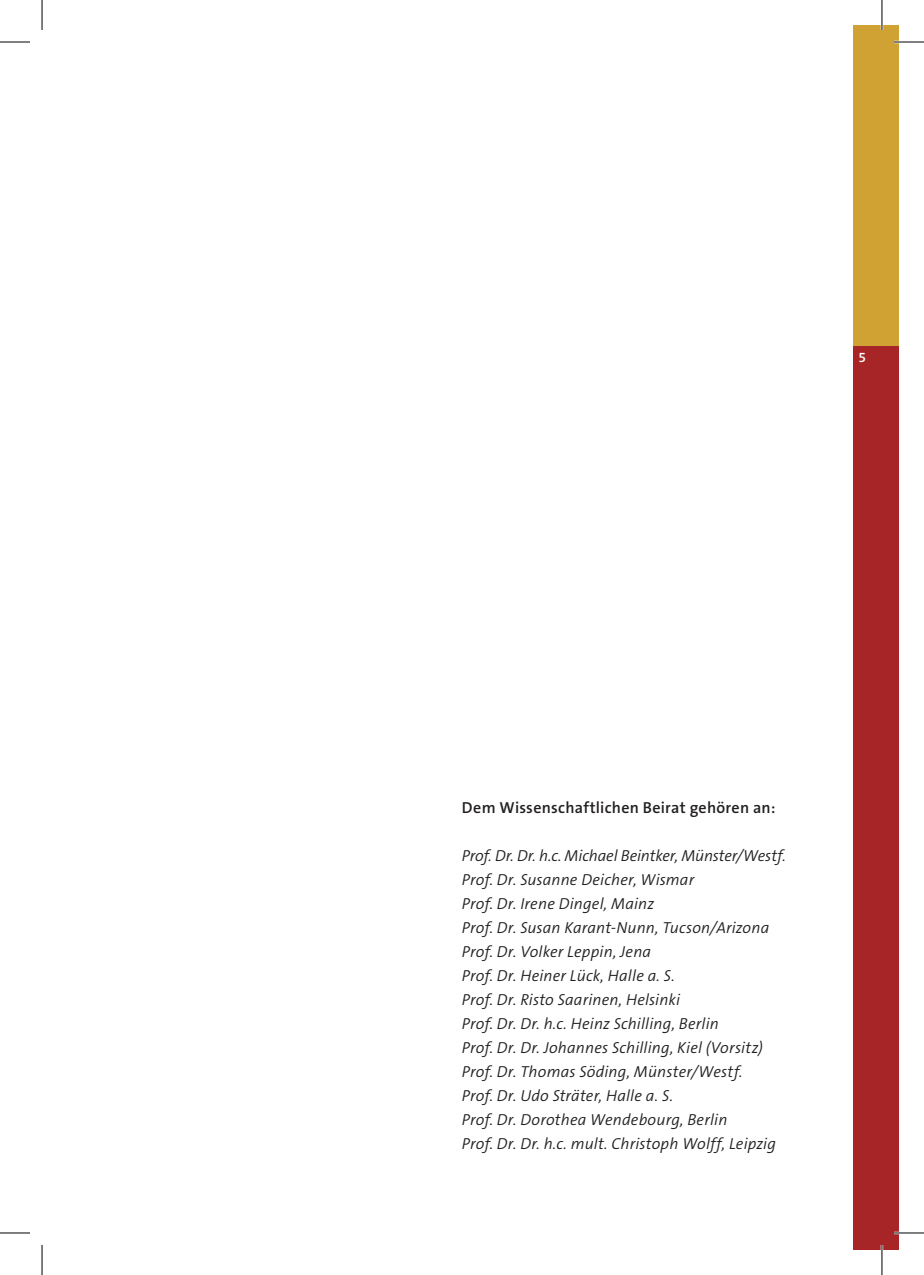
<style>
.page{position:relative;width:924px;height:1275px;background:#fff}
.page>*{position:absolute;margin:0;border:0;box-sizing:border-box;transform-origin:0 0}
.t1{font:italic 300 16px/24px "The Sans B4";letter-spacing:.01em;color:#231f20}
.t2{font:600 16px "The Sans B6";letter-spacing:.02em;color:#231f20}
.t3{font:600 14px "The Sans B6";color:#fff}
</style>
<div class="page">
<div style="left:853px;top:346px;width:45px;height:904px;background:#a72427"></div>
<div style="left:853px;top:25px;width:45px;height:321px;background:#d0a233"></div>
<hr style="left:893px;top:41px;width:30px;height:2px;background:#fff">
<hr style="left:893px;top:1231px;width:30px;height:3px;background:#fff">
<hr style="left:880px;top:0;width:2px;height:30px;background:#fff">
<hr style="left:880px;top:1245px;width:2px;height:30px;background:#fff">
<hr style="left:0;top:42px;width:30px;height:1px;background:#000">
<hr style="left:893px;top:42px;width:30px;height:1px;background:#000">
<hr style="left:0;top:1232px;width:30px;height:1px;background:#000">
<hr style="left:893px;top:1232px;width:30px;height:1px;background:#000">
<hr style="left:42px;top:0;width:1px;height:30px;background:#000">
<hr style="left:42px;top:1245px;width:1px;height:30px;background:#000">
<hr style="left:881px;top:0;width:1px;height:30px;background:#000">
<hr style="left:881px;top:1245px;width:1px;height:30px;background:#000">
<p class="t3" style="left:858px;top:350px;width:9px">5</p>
<p class="t2" style="left:462px;top:799px;width:315px">Dem Wissenschaftlichen Beirat gehören an:</p>
<p class="t1" style="left:462px;top:844px;width:325px">Prof. Dr. Dr. h.c. Michael Beintker, Münster/Westf.<br>Prof. Dr. Susanne Deicher, Wismar<br>Prof. Dr. Irene Dingel, Mainz<br>Prof. Dr. Susan Karant-Nunn, Tucson/Arizona Prof. Dr. Volker Leppin, Jena<br>Prof. Dr. Heiner Lück, Halle a. S.<br>Prof. Dr. Risto Saarinen, Helsinki<br>Prof. Dr. Dr. h.c. Heinz Schilling, Berlin<br>Prof. Dr. Dr. Johannes Schilling, Kiel (Vorsitz)<br>Prof. Dr. Thomas Söding, Münster/Westf.<br>Prof. Dr. Udo Sträter, Halle a. S.<br>Prof. Dr. Dorothea Wendebourg, Berlin<br>Prof. Dr. Dr. h.c. mult. Christoph Wolff, Leipzig</p>
</div>
